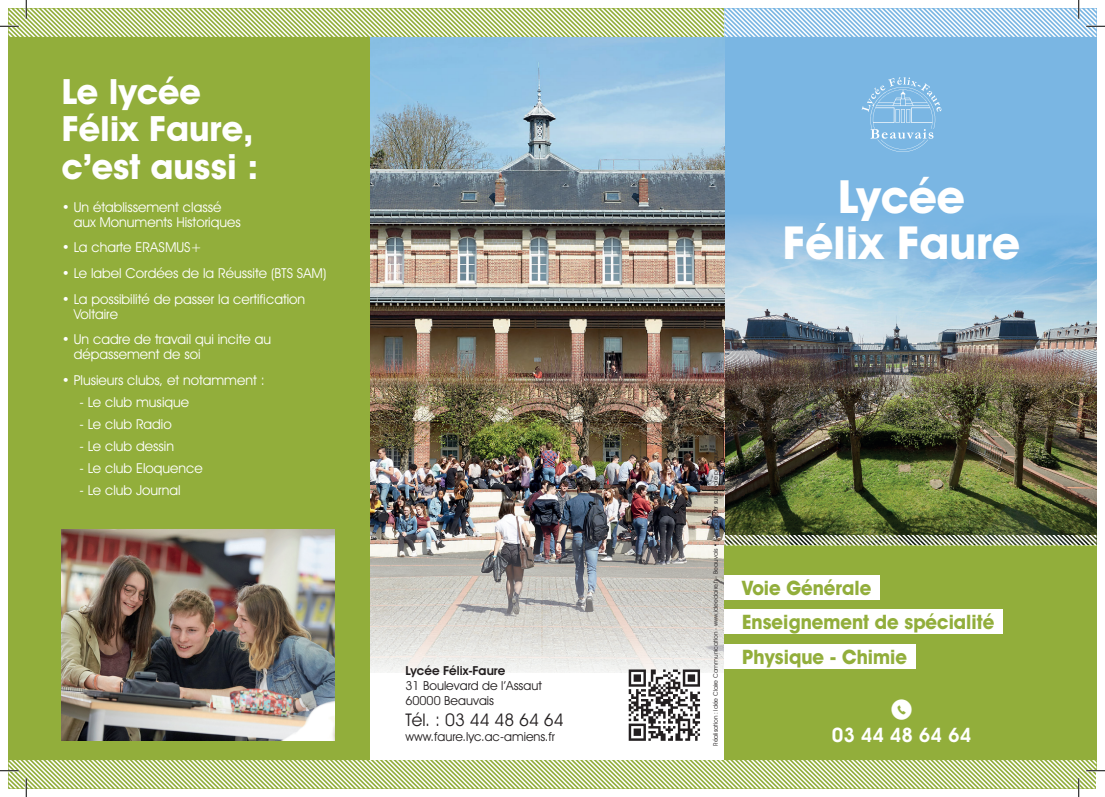
<style>
.page{position:relative;width:1105px;height:797px;background:#fff}
.page>*{position:absolute;margin:0;border:0;box-sizing:border-box;transform-origin:0 0}
.t1{font:700 46px "Avant Garde IT Cby BT";color:#fff}
.t2{font:700 45.75px "Avant Garde IT Cby BT";color:#fff}
.t3{font:700 35px/37.5px "Avant Garde IT Cby BT";color:#fff}
.t4{font:700 20px/34.6px "Avant Garde IT Cby BT";color:#92ae3b;scale:.95 1}
.t5{font:600 20px "Avant Garde IT Cby BT";color:#fff}
.t6{font:20px "Social Media Circled";color:#fff}
.t7{font:17.5px "Avant Garde IT Cby BT";color:#231f20}
.t8{font:13.75px/15px "Avant Garde IT Cby BT";color:#fff}
.t9{font:12.5px/15px "Avant Garde IT Cby BT";color:#231f20}
.t10{font:600 12.5px "Avant Garde IT Cby BT";color:#231f20}
.t11{font:6.25px "Avant Garde IT Cby BT";color:#231f20}
</style>
<div class="page">
<div style="left:724px;top:9px;width:372px;height:536px;background:#7ab6e3"></div>
<img style="left:725px;top:220px;width:371px;height:315px">
<img style="left:370px;top:37px;width:354px;height:635px">
<img style="left:724px;top:13px;width:1px;height:532px">
<div style="left:724px;top:545px;width:372px;height:225px;background:#92ae3b"></div>
<div style="left:9px;top:23px;width:361px;height:747px;background:#92ae3b"></div>
<div style="left:724px;top:575px;width:156px;height:24px;background:#fff"></div>
<div style="left:724px;top:609px;width:279px;height:25px;background:#fff"></div>
<div style="left:724px;top:644px;width:192px;height:24px;background:#fff"></div>
<svg style="left:724px;top:535px;width:372px;height:10px;background:#9aa18c"></svg>
<svg style="left:629px;top:669px;width:71px;height:71px"></svg>
<img style="left:62px;top:529px;width:273px;height:211px">
<svg style="left:862px;top:77px;width:79px;height:75px"></svg>
<svg style="left:0;top:0;width:1105px;height:37px"></svg>
<svg style="left:0;top:760px;width:1105px;height:37px"></svg>
<h3 class="t3" style="left:62px;top:72px;width:198px">Le lycée<br>Félix Faure, c’est aussi :</h3>
<p class="t8" style="left:74px;top:199px;width:168px;text-indent:-12px">• Un établissement classé aux Monuments Historiques</p>
<p class="t8" style="left:62px;top:240px;width:142px">• La charte ERASMUS+</p>
<p class="t8" style="left:62px;top:265px;width:266px">• Le label Cordées de la Réussite (BTS SAM)</p>
<p class="t8" style="left:74px;top:291px;width:233px;text-indent:-12px">• La possibilité de passer la certification<br>Voltaire</p>
<p class="t8" style="left:74px;top:332px;width:199px;text-indent:-12px">• Un cadre de travail qui incite au dépassement de soi</p>
<p class="t8" style="left:62px;top:372px;width:204px">• Plusieurs clubs, et notamment :</p>
<p class="t8" style="left:79px;top:394px;width:111px">- Le club musique</p>
<p class="t8" style="left:79px;top:416px;width:94px">- Le club Radio</p>
<p class="t8" style="left:79px;top:438px;width:96px">- Le club dessin</p>
<p class="t8" style="left:79px;top:461px;width:125px">- Le club Eloquence</p>
<p class="t8" style="left:79px;top:483px;width:103px">- Le club Journal</p>
<p class="t10" style="left:405px;top:662px;width:101px">Lycée Félix-Faure</p>
<p class="t9" style="left:405px;top:677px;width:138px">31 Boulevard de l’Assaut<br>60000 Beauvais</p>
<p class="t7" style="left:405px;top:708px;width:160px">Tél. : 03 44 48 64 64</p>
<p class="t9" style="left:405px;top:728px;width:151px">www.faure.lyc.ac-amiens.fr</p>
<h1 class="t1" style="left:838px;top:169px;width:128px">Lycée</h1>
<h2 class="t2" style="left:783px;top:215px;width:239px">Félix Faure</h2>
<p class="t11" style="left:712px;top:746px;width:297px;rotate:-90deg">Réalisation : Idée Claire Communication - www.ideeclaire.fr - Beauvais • Ne pas jeter sur la voie publique</p>
<h3 class="t4" style="left:742px;top:570px;width:267px">Voie Générale<br>Enseignement de spécialité<br>Physique - Chimie</h3>
<h3 class="t6" style="left:891px;top:699px;width:23px">m</h3>
<h3 class="t5" style="left:832px;top:723px;width:141px">03 44 48 64 64</h3>
</div>
